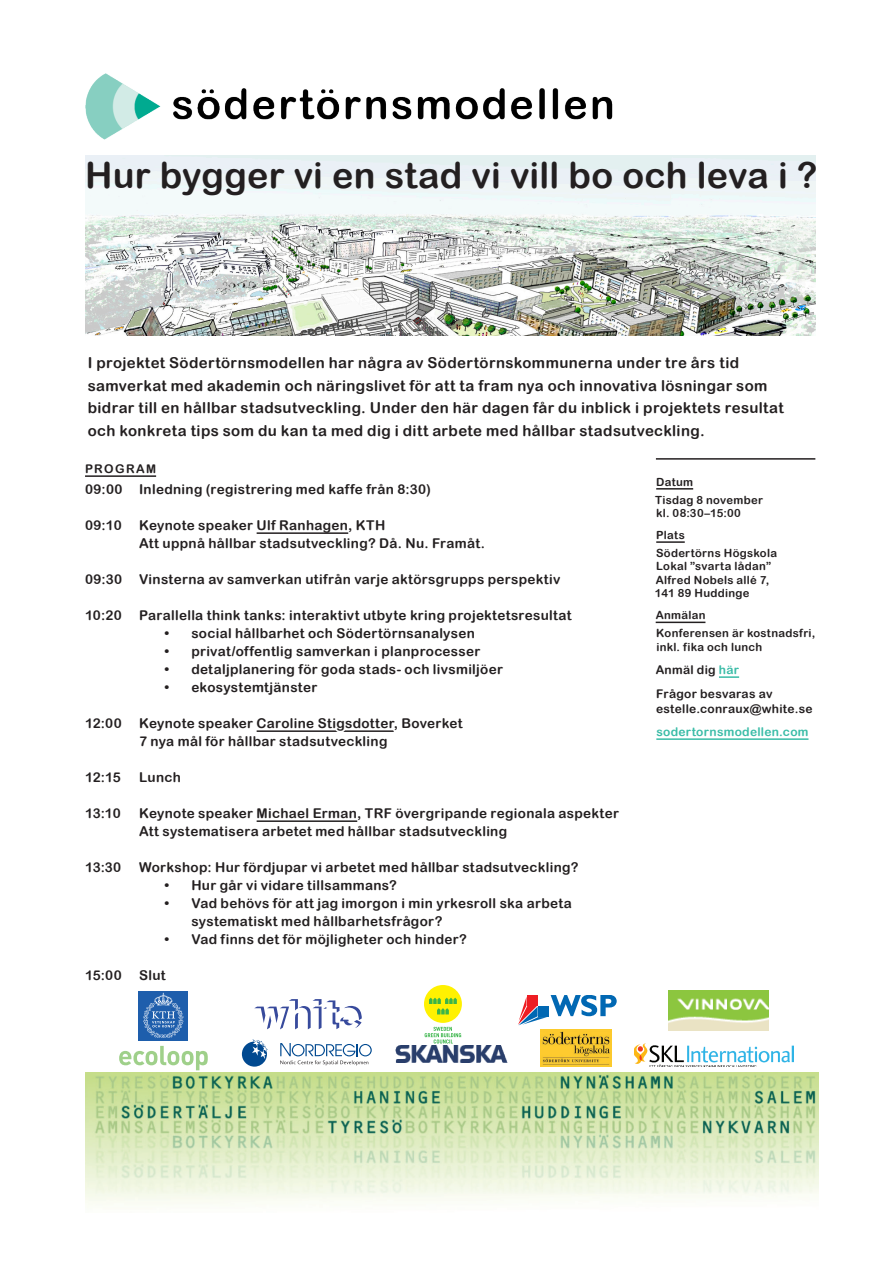
<style>
.page{position:relative;width:893px;height:1263px;background:#fff}
.page>*{position:absolute;margin:0;border:0;box-sizing:border-box;transform-origin:0 0}
.Brödtext_Copy{font:36px "Arial Rounded MT Bold";letter-spacing:.005em;color:#231f20}
.Ingress_Introduction{font:15px/22.5px "Arial Rounded MT Bold";letter-spacing:.025em;color:#231f20}
.Brödtext_Copy-2{font:13.5px/18px "Arial Rounded MT Bold";letter-spacing:.025em;color:#231f20}
.Fakta_text_Fact_copy{font:12px/15px "Arial Rounded MT Bold";letter-spacing:.02em;color:#231f20}
.Fakta_rubrik_Fact_He{font:12px "Arial Rounded MT Bold";letter-spacing:.025em;color:#3abca7}
.Mellanrubrik_Second{font:12px "Arial Rounded MT Bold";letter-spacing:.115em;color:#231f20}
.Fakta_text_Fact_copy-2{font:11.25px/13.5px "Arial Rounded MT Bold";letter-spacing:.025em;color:#231f20}
.Fakta_rubrik_Fact_He-2{font:11.25px "Arial Rounded MT Bold";letter-spacing:.025em;color:#231f20}
.s1{color:#3abca7}
</style>
<div class="page">
<hr style="left:656px;top:458px;width:159px;height:2px;background:#231f20">
<hr style="left:85px;top:475px;width:71px;height:2px;background:#231f20">
<hr style="left:257px;top:532px;width:91px;height:2px;background:#231f20">
<svg style="left:256px;top:730px;width:138px;height:2px"></svg>
<svg style="left:256px;top:820px;width:102px;height:2px"></svg>
<hr style="left:656px;top:488px;width:37px;height:2px;background:#231f20">
<hr style="left:656px;top:541px;width:29px;height:2px;background:#231f20">
<hr style="left:656px;top:622px;width:49px;height:1px;background:#231f20">
<hr style="left:719px;top:676px;width:20px;height:2px;background:#3abca7">
<hr style="left:656px;top:738px;width:152px;height:2px;background:#3abca7">
<img style="left:85px;top:155px;width:730px;height:180px">
<img style="left:85px;top:73px;width:528px;height:66px">
<img style="left:85px;top:1072px;width:733px;height:133px">
<img style="left:669px;top:991px;width:100px;height:40px">
<svg style="left:518px;top:995px;width:99px;height:30px"></svg>
<svg style="left:254px;top:999px;width:107px;height:30px"></svg>
<div style="left:138px;top:991px;width:50px;height:50px;background:#1e5eac"></div>
<svg style="left:143px;top:993px;width:41px;height:45px"></svg>
<svg style="left:119px;top:1046px;width:89px;height:24px"></svg>
<svg style="left:280px;top:1043px;width:91px;height:22px"></svg>
<svg style="left:242px;top:1039px;width:26px;height:27px"></svg>
<img style="left:540px;top:1029px;width:72px;height:38px">
<img style="left:634px;top:1044px;width:160px;height:22px">
<svg style="left:425px;top:1027px;width:36px;height:16px"></svg>
<div style="left:424px;top:985px;width:38px;height:38px;background:#fff101;border-radius:50%"></div>
<svg style="left:429px;top:998px;width:28px;height:16px"></svg>
<img style="left:395px;top:1046px;width:112px;height:16px">
<p class="Brödtext_Copy" style="left:85px;top:154px;width:734px">Hur bygger vi en stad vi vill bo och leva i ?</p>
<p class="Ingress_Introduction" style="left:88px;top:351px;width:698px">I projektet Södertörnsmodellen har några av Södertörnskommunerna under tre års tid samverkat med akademin och näringslivet för att ta fram nya och innovativa lösningar som bidrar till en hållbar stadsutveckling. Under den här dagen får du inblick i projektets resultat och konkreta tips som du kan ta med dig i ditt arbete med hållbar stadsutveckling.</p>
<p class="Mellanrubrik_Second" style="left:85px;top:462px;width:73px">PROGRAM</p>
<p class="Brödtext_Copy-2" style="left:85px;top:480px;width:347px">09:00 Inledning (registrering med kaffe från 8:30)</p>
<p class="Brödtext_Copy-2" style="left:85px;top:516px;width:38px">09:10</p>
<p class="Brödtext_Copy-2" style="left:139px;top:516px;width:347px">Keynote speaker Ulf Ranhagen, KTH<br>Att uppnå hållbar stadsutveckling? Då. Nu. Framåt.</p>
<p class="Brödtext_Copy-2" style="left:85px;top:570px;width:477px">09:30 Vinsterna av samverkan utifrån varje aktörsgrupps perspektiv</p>
<p class="Brödtext_Copy-2" style="left:85px;top:606px;width:38px">10:20</p>
<p class="Brödtext_Copy-2" style="left:139px;top:606px;width:434px">Parallella think tanks: interaktivt utbyte kring projektetsresultat</p>
<p class="Brödtext_Copy-2" style="left:164px;top:624px;width:312px">• social hållbarhet och Södertörnsanalysen</p>
<p class="Brödtext_Copy-2" style="left:164px;top:642px;width:318px">• privat/offentlig samverkan i planprocesser</p>
<p class="Brödtext_Copy-2" style="left:164px;top:660px;width:340px">• detaljplanering för goda stads- och livsmiljöer</p>
<p class="Brödtext_Copy-2" style="left:164px;top:678px;width:154px">• ekosystemtjänster</p>
<p class="Brödtext_Copy-2" style="left:85px;top:714px;width:38px">12:00</p>
<p class="Brödtext_Copy-2" style="left:139px;top:714px;width:325px">Keynote speaker Caroline Stigsdotter, Boverket<br>7 nya mål för hållbar stadsutveckling</p>
<p class="Brödtext_Copy-2" style="left:85px;top:768px;width:37px">12:15</p>
<p class="Brödtext_Copy-2" style="left:139px;top:768px;width:43px">Lunch</p>
<p class="Brödtext_Copy-2" style="left:85px;top:804px;width:37px">13:10</p>
<p class="Brödtext_Copy-2" style="left:139px;top:804px;width:481px">Keynote speaker Michael Erman, TRF övergripande regionala aspekter</p>
<p class="Brödtext_Copy-2" style="left:139px;top:822px;width:370px">Att systematisera arbetet med hållbar stadsutveckling</p>
<p class="Brödtext_Copy-2" style="left:85px;top:858px;width:38px">13:30</p>
<p class="Brödtext_Copy-2" style="left:139px;top:858px;width:441px">Workshop: Hur fördjupar vi arbetet med hållbar stadsutveckling?</p>
<p class="Brödtext_Copy-2" style="left:164px;top:876px;width:234px">• Hur går vi vidare tillsammans?</p>
<p class="Brödtext_Copy-2" style="left:191px;top:894px;width:382px;text-indent:-27px">• Vad behövs för att jag imorgon i min yrkesroll ska arbeta systematiskt med hållbarhetsfrågor?</p>
<p class="Brödtext_Copy-2" style="left:164px;top:930px;width:304px">• Vad finns det för möjligheter och hinder?</p>
<p class="Brödtext_Copy-2" style="left:85px;top:966px;width:38px">15:00</p>
<p class="Brödtext_Copy-2" style="left:139px;top:966px;width:28px">Slut</p>
<p class="Fakta_rubrik_Fact_He-2" style="left:656px;top:475px;width:38px">Datum</p>
<p class="Fakta_text_Fact_copy-2" style="left:655px;top:493px;width:109px">Tisdag 8 november kl. 08:30–15:00</p>
<p class="Fakta_rubrik_Fact_He-2" style="left:656px;top:528px;width:30px">Plats</p>
<p class="Fakta_text_Fact_copy-2" style="left:655px;top:546px;width:124px">Södertörns Högskola<br>Lokal ”svarta lådan”<br>Alfred Nobels allé 7,<br>141 89 Huddinge</p>
<p class="Fakta_rubrik_Fact_He-2" style="left:656px;top:609px;width:51px">Anmälan</p>
<p class="Fakta_text_Fact_copy-2" style="left:656px;top:626px;width:161px">Konferensen är kostnadsfri, inkl. fika och lunch</p>
<p class="Fakta_text_Fact_copy" style="left:656px;top:662px;width:85px">Anmäl dig <span class="s1">här</span></p>
<p class="Fakta_text_Fact_copy" style="left:656px;top:686px;width:158px">Frågor besvaras av estelle.conraux@white.se</p>
<p class="Fakta_rubrik_Fact_He" style="left:656px;top:725px;width:154px">sodertornsmodellen.com</p>
</div>
